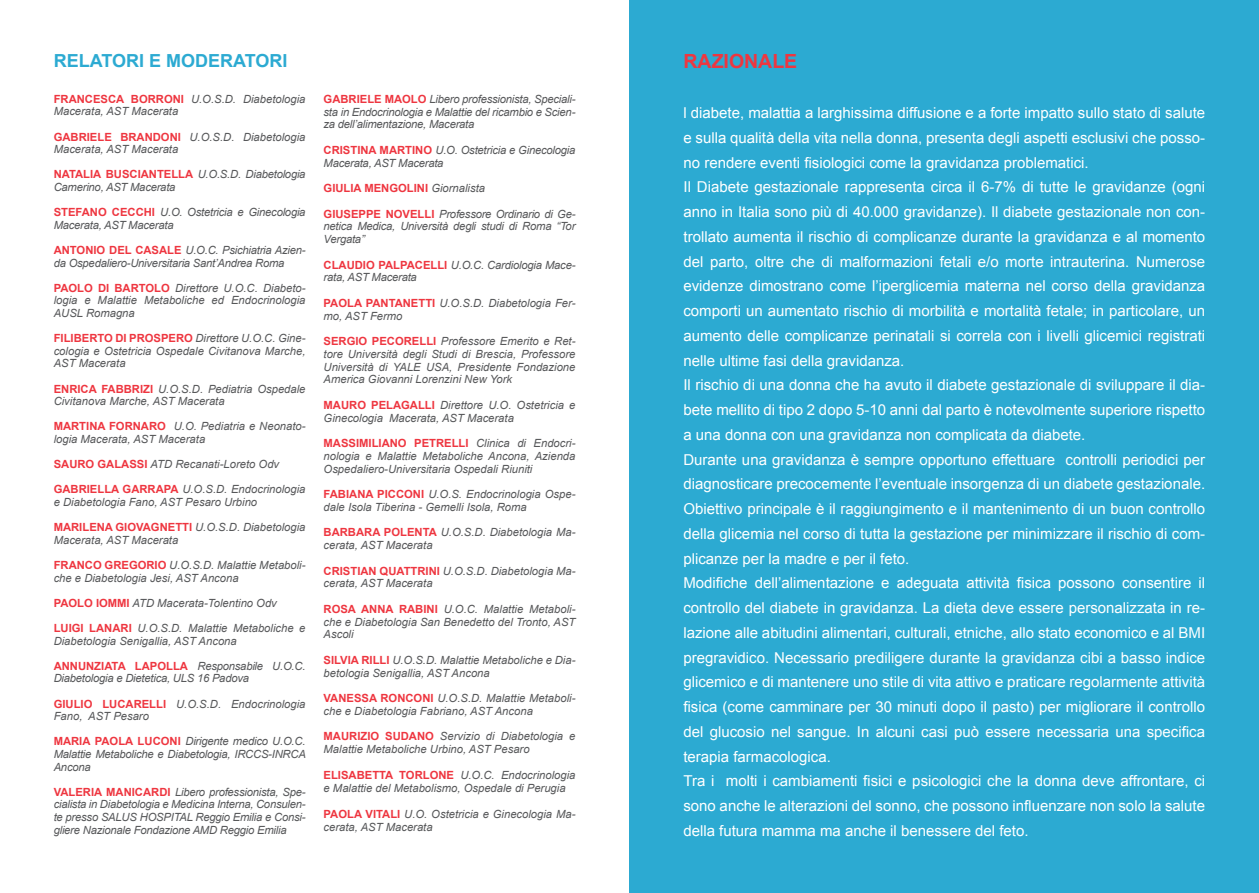
<style>
.page{position:relative;width:1259px;height:893px;background:#fff}
.page>*{position:absolute;margin:0;border:0;box-sizing:border-box;transform-origin:0 0}
.t1{font:700 19.5px "Arial";color:#ee3640}
.t2{font:700 18px "Arial";color:#2caad2}
.t3{font:15px/24.8px "Arial";color:#fff}
.t4{font:italic 11.25px/12.8px "Arial";color:#57585a}
.t5{font:italic 11.25px/12.6px "Arial";letter-spacing:-.02em;color:#57585a}
.t6{font:700 11.25px "Arial";color:#ee3640}
.s1{font-weight:700;font-style:normal;color:#ee3640}
.s2{font-weight:400;font-style:italic;color:#57585a}
</style>
<div class="page">
<div style="left:629px;top:0;width:630px;height:893px;background:#2caad2"></div>
<h2 class="t2" style="left:54px;top:49px;width:235px">RELATORI E MODERATORI</h2>
<p class="t4" style="left:54px;top:93px;width:253px"><span class="s1">FRANCESCA BORRONI</span> U.O.S.D. Diabetologia<br>Macerata, AST Macerata</p>
<p class="t4" style="left:54px;top:131px;width:253px"><span class="s1">GABRIELE BRANDONI</span> U.O.S.D. Diabetologia<br>Macerata, AST Macerata</p>
<p class="t5" style="left:54px;top:168px;width:253px"><span class="s1">NATALIA BUSCIANTELLA</span> U.O.S.D. Diabetologia<br>Camerino, AST Macerata</p>
<p class="t5" style="left:54px;top:206px;width:253px"><span class="s1">STEFANO CECCHI</span> U.O. Ostetricia e Ginecologia<br>Macerata, AST Macerata</p>
<p class="t5" style="left:54px;top:244px;width:253px"><span class="s1">ANTONIO DEL CASALE</span> U.O.C. Psichiatria Azien&shy;da Ospedaliero-Universitaria Sant’Andrea Roma</p>
<p class="t4" style="left:54px;top:282px;width:253px;text-align:justify"><span class="s1">PAOLO DI BARTOLO</span> Direttore U.O.C. Diabeto&shy;logia e Malattie Metaboliche ed Endocrinologia AUSL Romagna</p>
<p class="t4" style="left:54px;top:332px;width:253px;text-align:justify"><span class="s1">FILIBERTO DI PROSPERO</span> Direttore U.O.C. Gine&shy;cologia e Ostetricia Ospedale Civitanova Marche, AST Macerata</p>
<p class="t4" style="left:54px;top:383px;width:253px"><span class="s1">ENRICA FABBRIZI</span> U.O.S.D. Pediatria Ospedale<br>Civitanova Marche, AST Macerata</p>
<p class="t4" style="left:54px;top:420px;width:253px"><span class="s1">MARTINA FORNARO</span> U.O. Pediatria e Neonato&shy;logia Macerata, AST Macerata</p>
<p class="t4" style="left:54px;top:458px;width:227px"><span class="s1">SAURO GALASSI</span> ATD Recanati-Loreto Odv</p>
<p class="t4" style="left:54px;top:483px;width:253px"><span class="s1">GABRIELLA GARRAPA</span> U.O.S.D. Endocrinologia e Diabetologia Fano, AST Pesaro Urbino</p>
<p class="t4" style="left:54px;top:521px;width:253px"><span class="s1">MARILENA GIOVAGNETTI</span> U.O.S.D. Diabetologia<br>Macerata, AST Macerata</p>
<p class="t4" style="left:54px;top:559px;width:253px"><span class="s1">FRANCO GREGORIO</span> U.O.S.D. Malattie Metaboli&shy;che e Diabetologia Jesi, AST Ancona</p>
<p class="t4" style="left:54px;top:597px;width:225px"><span class="s1">PAOLO IOMMI</span> ATD Macerata-Tolentino Odv</p>
<p class="t4" style="left:54px;top:622px;width:253px"><span class="s1">LUIGI LANARI</span> U.O.S.D. Malattie Metaboliche e<br>Diabetologia Senigallia, AST Ancona</p>
<p class="t5" style="left:54px;top:660px;width:253px"><span class="s1">ANNUNZIATA LAPOLLA</span> Responsabile U.O.C.<br>Diabetologia e Dietetica, ULS 16 Padova</p>
<p class="t4" style="left:54px;top:698px;width:253px"><span class="s1">GIULIO LUCARELLI</span> U.O.S.D. Endocrinologia<br>Fano, AST Pesaro</p>
<p class="t4" style="left:54px;top:735px;width:254px;text-align:justify"><span class="s1">MARIA PAOLA LUCONI</span> Dirigente medico U.O.C.<br>Malattie Metaboliche e Diabetologia, IRCCS-INRCA Ancona</p>
<p class="t4" style="left:54px;top:786px;width:253px;text-align:justify"><span class="s1">VALERIA MANICARDI</span> Libero professionista, Spe&shy;cialista in Diabetologia e Medicina Interna, Consulen&shy;te presso SALUS HOSPITAL Reggio Emilia e Consi&shy;gliere Nazionale Fondazione AMD Reggio Emilia</p>
<p class="t4" style="left:323px;top:93px;width:253px;text-align:justify"><span class="s1">GABRIELE MAOLO</span> Libero professionista, Speciali&shy;sta in Endocrinologia e Malattie del ricambio e Scien&shy;za dell’alimentazione, Macerata</p>
<p class="t5" style="left:323px;top:144px;width:253px"><span class="s1">CRISTINA MARTINO</span> U.O. Ostetricia e Ginecologia<br>Macerata, AST Macerata</p>
<p class="t6" style="left:323px;top:181px;width:163px">GIULIA MENGOLINI <span class="s2">Giornalista</span></p>
<p class="t4" style="left:323px;top:207px;width:253px;text-align:justify"><span class="s1">GIUSEPPE NOVELLI</span> Professore Ordinario di Ge&shy;netica Medica, Università degli studi di Roma “Tor Vergata”</p>
<p class="t5" style="left:323px;top:258px;width:253px"><span class="s1">CLAUDIO PALPACELLI</span> U.O.C. Cardiologia Mace&shy;rata, AST Macerata</p>
<p class="t4" style="left:323px;top:297px;width:253px"><span class="s1">PAOLA PANTANETTI</span> U.O.S.D. Diabetologia Fer&shy;mo, AST Fermo</p>
<p class="t4" style="left:323px;top:335px;width:253px;text-align:justify"><span class="s1">SERGIO PECORELLI</span> Professore Emerito e Ret&shy;tore Università degli Studi di Brescia, Professore Università di YALE USA, Presidente Fondazione America Giovanni Lorenzini New York</p>
<p class="t4" style="left:323px;top:399px;width:253px"><span class="s1">MAURO PELAGALLI</span> Direttore U.O. Ostetricia e<br>Ginecologia Macerata, AST Macerata</p>
<p class="t4" style="left:323px;top:437px;width:253px;text-align:justify"><span class="s1">MASSIMILIANO PETRELLI</span> Clinica di Endocri&shy;nologia e Malattie Metaboliche Ancona, Azienda Ospedaliero-Universitaria Ospedali Riuniti</p>
<p class="t4" style="left:323px;top:488px;width:253px"><span class="s1">FABIANA PICCONI</span> U.O.S. Endocrinologia Ospe&shy;dale Isola Tiberina - Gemelli Isola, Roma</p>
<p class="t4" style="left:323px;top:526px;width:253px"><span class="s1">BARBARA POLENTA</span> U.O.S.D. Diabetologia Ma&shy;cerata, AST Macerata</p>
<p class="t4" style="left:323px;top:564px;width:253px"><span class="s1">CRISTIAN QUATTRINI</span> U.O.S.D. Diabetologia Ma&shy;cerata, AST Macerata</p>
<p class="t4" style="left:323px;top:603px;width:253px;text-align:justify"><span class="s1">ROSA ANNA RABINI</span> U.O.C. Malattie Metaboli&shy;che e Diabetologia San Benedetto del Tronto, AST Ascoli</p>
<p class="t4" style="left:324px;top:654px;width:253px"><span class="s1">SILVIA RILLI</span> U.O.S.D. Malattie Metaboliche e Dia&shy;betologia Senigallia, AST Ancona</p>
<p class="t4" style="left:324px;top:692px;width:253px"><span class="s1">VANESSA RONCONI</span> U.O.S.D. Malattie Metaboli&shy;che e Diabetologia Fabriano, AST Ancona</p>
<p class="t4" style="left:324px;top:730px;width:253px"><span class="s1">MAURIZIO SUDANO</span> Servizio di Diabetologia e<br>Malattie Metaboliche Urbino, AST Pesaro</p>
<p class="t4" style="left:324px;top:769px;width:253px;line-height:13.2px"><span class="s1">ELISABETTA TORLONE</span> U.O.C. Endocrinologia e Malattie del Metabolismo, Ospedale di Perugia</p>
<p class="t4" style="left:324px;top:808px;width:253px;line-height:13.2px"><span class="s1">PAOLA VITALI</span> U.O. Ostetricia e Ginecologia Ma&shy;cerata, AST Macerata</p>
<h1 class="t1" style="left:683px;top:49px;width:115px">RAZIONALE</h1>
<p class="t3" style="left:683px;top:101px;width:523px">l diabete, malattia a larghissima diffusione e a forte impatto sullo stato di salute e sulla qualità della vita nella donna, presenta degli aspetti esclusivi che posso&shy;no rendere eventi fisiologici come la gravidanza problematici.<br>Il Diabete gestazionale rappresenta circa il 6-7% di tutte le gravidanze (ogni anno in Italia sono più di 40.000 gravidanze). Il diabete gestazionale non con&shy;trollato aumenta il rischio di complicanze durante la gravidanza e al momento del parto, oltre che di malformazioni fetali e/o morte intrauterina. Numerose evidenze dimostrano come l’iperglicemia materna nel corso della gravidanza comporti un aumentato rischio di morbilità e mortalità fetale; in particolare, un aumento delle complicanze perinatali si correla con i livelli glicemici registrati nelle ultime fasi della gravidanza.<br>Il rischio di una donna che ha avuto il diabete gestazionale di sviluppare il dia&shy;bete mellito di tipo 2 dopo 5-10 anni dal parto è notevolmente superiore rispetto a una donna con una gravidanza non complicata da diabete.<br>Durante una gravidanza è sempre opportuno effettuare controlli periodici per diagnosticare precocemente l’eventuale insorgenza di un diabete gestazionale.<br>Obiettivo principale è il raggiungimento e il mantenimento di un buon controllo della glicemia nel corso di tutta la gestazione per minimizzare il rischio di com&shy;plicanze per la madre e per il feto.<br>Modifiche dell’alimentazione e adeguata attività fisica possono consentire il controllo del diabete in gravidanza. La dieta deve essere personalizzata in re&shy;lazione alle abitudini alimentari, culturali, etniche, allo stato economico e al BMI pregravidico. Necessario prediligere durante la gravidanza cibi a basso indice glicemico e di mantenere uno stile di vita attivo e praticare regolarmente attività fisica (come camminare per 30 minuti dopo il pasto) per migliorare il controllo del glucosio nel sangue. In alcuni casi può essere necessaria una specifica terapia farmacologica.<br>Tra i molti i cambiamenti fisici e psicologici che la donna deve affrontare, ci sono anche le alterazioni del sonno, che possono influenzare non solo la salute della futura mamma ma anche il benessere del feto.</p>
</div>
